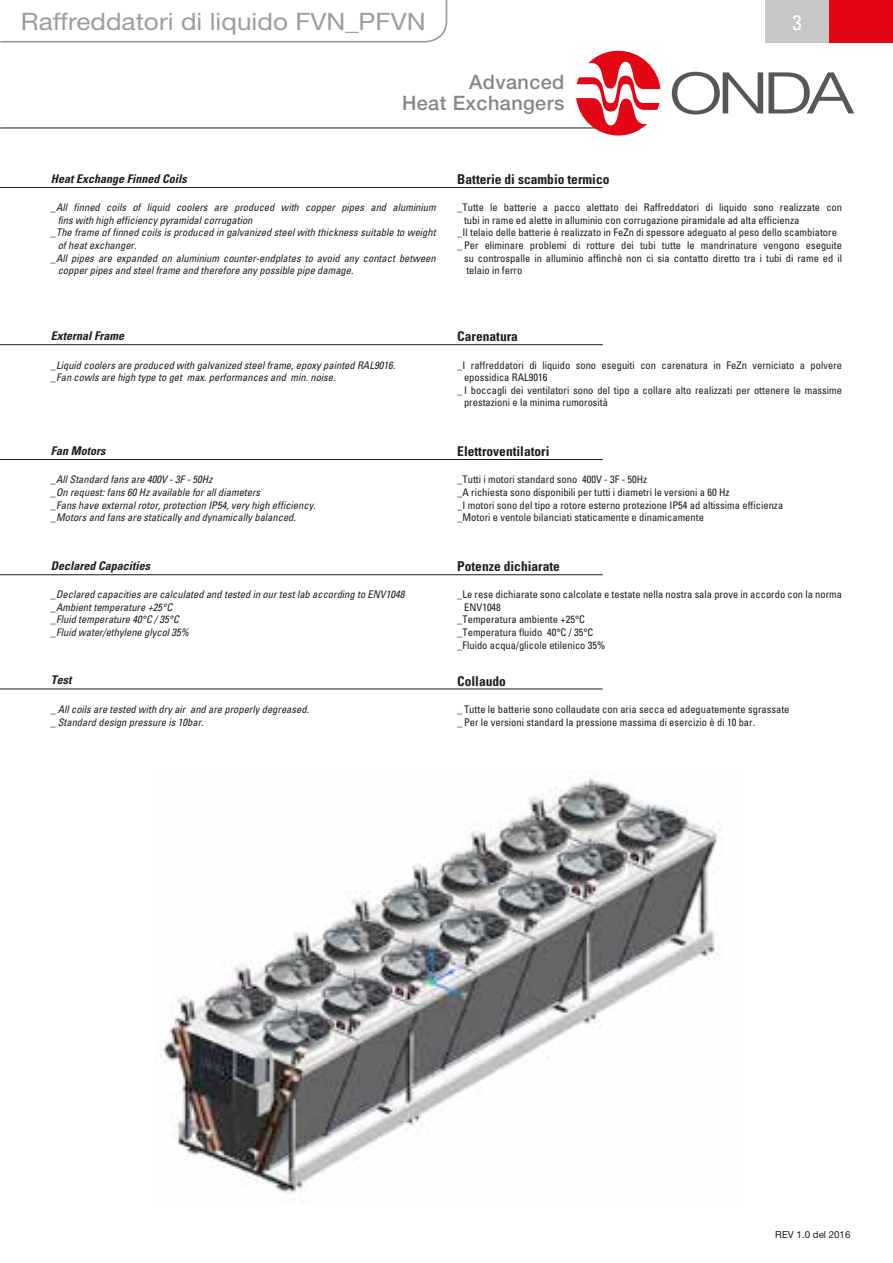
<style>
.page{position:relative;width:893px;height:1263px;background:#fff}
.page>*{position:absolute;margin:0;border:0;box-sizing:border-box;transform-origin:0 0}
.t1{font:24px "Helvetica Neue LT Std";color:#9d9d9d;scale:1.09 1}
.t2{font:condensed 21px "Univers";color:#fff}
.t3{font:500 19.8px/21.3px "Helvetica Neue LT Std";letter-spacing:.02em;color:#878787;text-align:right}
.t4{font:700 condensed 13.5px "Univers";color:#1d1d1b}
.t5{font:italic 700 condensed 12px "Univers";color:#1d1d1b}
.t6{font:condensed 10.5px/12.6px "Univers";color:#1d1d1b}
.t7{font:italic condensed 10.5px/12.6px "Univers";color:#1d1d1b}
.t8{font:9.75px "Helvetica Neue LT Std";color:#1d1d1b}
</style>
<div class="page">
<svg style="left:0;top:0;width:448px;height:43px"></svg>
<hr style="left:0;top:128px;width:603px;height:1px;background:#1d1d1b">
<div style="left:829px;top:0;width:64px;height:43px;background:#e30614"></div>
<div style="left:765px;top:0;width:64px;height:43px;background:#c7c7c6"></div>
<svg style="left:576px;top:51px;width:84px;height:85px"></svg>
<svg style="left:672px;top:72px;width:182px;height:43px"></svg>
<hr style="left:0;top:187px;width:603px;height:1px;background:#1d1d1b">
<hr style="left:0;top:344px;width:603px;height:1px;background:#1d1d1b">
<hr style="left:0;top:459px;width:603px;height:1px;background:#1d1d1b">
<hr style="left:0;top:574px;width:603px;height:1px;background:#1d1d1b">
<hr style="left:0;top:688px;width:603px;height:1px;background:#1d1d1b">
<img style="left:160px;top:778px;width:562px;height:424px">
<h1 class="t1" style="left:21px;top:7px;width:373px">Raffreddatori di liquido FVN_PFVN</h1>
<h3 class="t3" style="left:402px;top:71px;width:164px">Advanced<br>Heat Exchangers</h3>
<h2 class="t2" style="left:793px;top:9px;width:11px">3</h2>
<p class="t5" style="left:51px;top:171px;width:137px">Heat Exchange Finned Coils</p>
<p class="t4" style="left:457px;top:171px;width:154px">Batterie di scambio termico</p>
<p class="t7" style="left:51px;top:201px;width:386px">_All finned coils of liquid coolers are produced with copper pipes and aluminium</p>
<p class="t7" style="left:58px;top:214px;width:196px">fins with high efficiency pyramidal corrugation</p>
<p class="t7" style="left:51px;top:226px;width:386px">_The frame of finned coils is produced in galvanized steel with thickness suitable to weight</p>
<p class="t7" style="left:58px;top:239px;width:80px">of heat exchanger.</p>
<p class="t7" style="left:51px;top:251px;width:386px">_All pipes are expanded on aluminium counter-endplates to avoid any contact between</p>
<p class="t7" style="left:58px;top:264px;width:297px">copper pipes and steel frame and therefore any possible pipe damage.</p>
<p class="t6" style="left:457px;top:201px;width:386px">_Tutte le batterie a pacco alettato dei Raffreddatori di liquido sono realizzate con</p>
<p class="t6" style="left:464px;top:214px;width:337px">tubi in rame ed alette in alluminio con corrugazione piramidale ad alta efficienza</p>
<p class="t6" style="left:457px;top:226px;width:381px">_Il telaio delle batterie è realizzato in FeZn di spessore adeguato al peso dello scambiatore</p>
<p class="t6" style="left:457px;top:239px;width:386px">_ Per eliminare problemi di rotture dei tubi tutte le mandrinature vengono eseguite</p>
<p class="t6" style="left:464px;top:251px;width:380px">su controspalle in alluminio affinchè non ci sia contatto diretto tra i tubi di rame ed il</p>
<p class="t6" style="left:466px;top:264px;width:57px">telaio in ferro</p>
<p class="t5" style="left:51px;top:328px;width:75px">External Frame</p>
<p class="t4" style="left:457px;top:328px;width:62px">Carenatura</p>
<p class="t7" style="left:51px;top:358px;width:346px">_Liquid coolers are produced with galvanized steel frame, epoxy painted RAL9016. _Fan cowls are high type to get max. performances and min. noise.</p>
<p class="t6" style="left:457px;top:358px;width:386px">_I raffreddatori di liquido sono eseguiti con carenatura in FeZn verniciato a polvere</p>
<p class="t6" style="left:464px;top:371px;width:85px">epossidica RAL9016</p>
<p class="t6" style="left:457px;top:384px;width:386px">_ I boccagli dei ventilatori sono del tipo a collare alto realizzati per ottenere le massime</p>
<p class="t6" style="left:464px;top:396px;width:146px">prestazioni e la minima rumorosità</p>
<p class="t5" style="left:51px;top:443px;width:56px">Fan Motors</p>
<p class="t4" style="left:457px;top:443px;width:94px">Elettroventilatori</p>
<p class="t7" style="left:51px;top:473px;width:266px">_All Standard fans are 400V - 3F - 50Hz<br>_On request: fans 60 Hz available for all diameters<br>_Fans have external rotor, protection IP54, very high efficiency. _Motors and fans are statically and dynamically balanced.</p>
<p class="t6" style="left:457px;top:473px;width:328px">_Tutti i motori standard sono 400V - 3F - 50Hz<br>_A richiesta sono disponibili per tutti i diametri le versioni a 60 Hz<br>_I motori sono del tipo a rotore esterno protezione IP54 ad altissima efficienza _Motori e ventole bilanciati staticamente e dinamicamente</p>
<p class="t5" style="left:51px;top:558px;width:101px">Declared Capacities</p>
<p class="t4" style="left:457px;top:558px;width:104px">Potenze dichiarate</p>
<p class="t7" style="left:51px;top:588px;width:355px">_Declared capacities are calculated and tested in our test lab according to ENV1048 _Ambient temperature +25°C<br>_Fluid temperature 40°C / 35°C<br>_Fluid water/ethylene glycol 35%</p>
<p class="t6" style="left:457px;top:588px;width:386px">_Le rese dichiarate sono calcolate e testate nella nostra sala prove in accordo con la norma</p>
<p class="t6" style="left:464px;top:601px;width:38px">ENV1048</p>
<p class="t6" style="left:457px;top:613px;width:129px">_Temperatura ambiente +25°C</p>
<p class="t6" style="left:457px;top:626px;width:138px">_Temperatura fluido 40°C / 35°C</p>
<p class="t6" style="left:457px;top:638px;width:150px">_Fluido acqua/glicole etilenico 35%</p>
<p class="t5" style="left:51px;top:673px;width:22px">Test</p>
<p class="t4" style="left:457px;top:672px;width:50px">Collaudo</p>
<p class="t7" style="left:51px;top:703px;width:260px">_All coils are tested with dry air and are properly degreased. _ Standard design pressure is 10bar.</p>
<p class="t6" style="left:457px;top:703px;width:334px">_ Tutte le batterie sono collaudate con aria secca ed adeguatemente sgrassate _ Per le versioni standard la pressione massima di esercizio è di 10 bar.</p>
<p class="t8" style="left:775px;top:1229px;width:77px">REV 1.0 del 2016</p>
</div>
